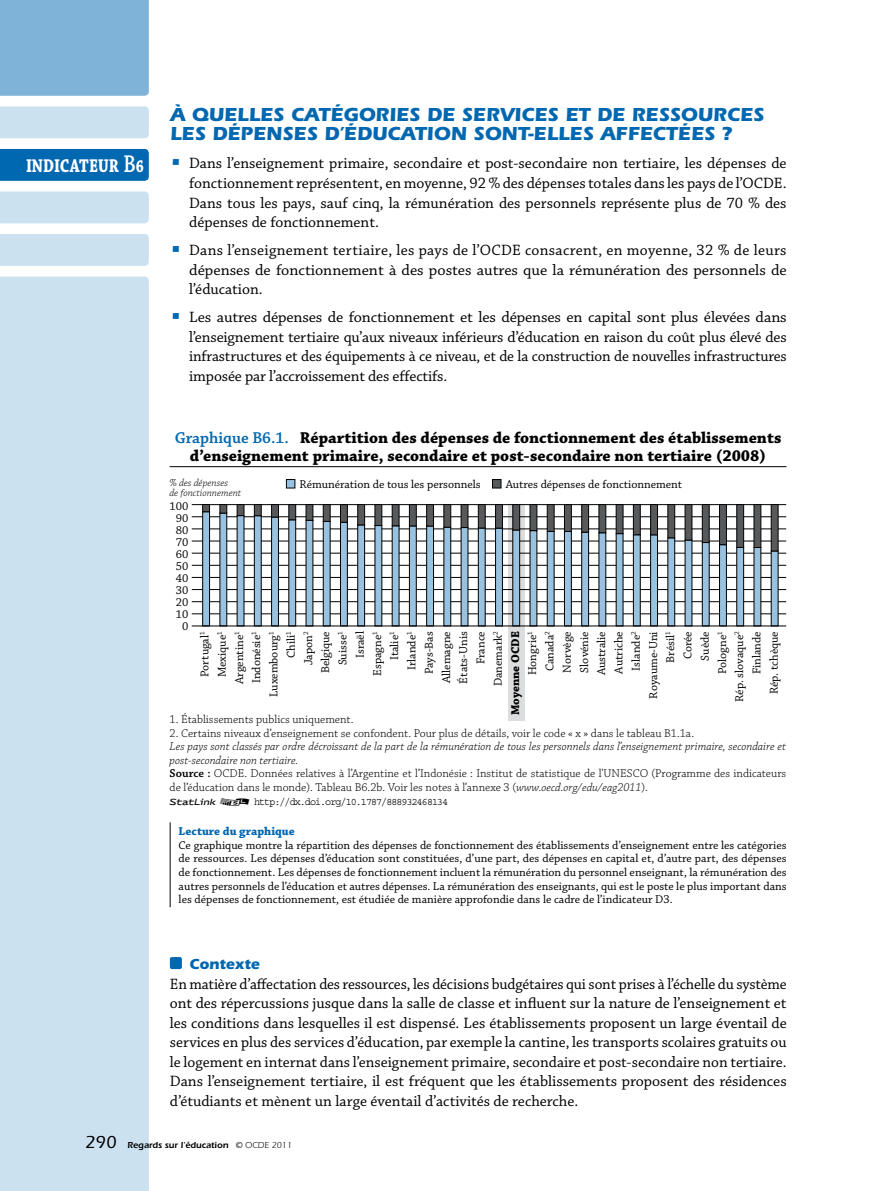
<style>
.page{position:relative;width:893px;height:1191px;background:#fff}
.page>*{position:absolute;margin:0;border:0;box-sizing:border-box;transform-origin:0 0}
.t1{font:700 19.5px/19.5px "Itc Eras";color:#0067b1}
.t2{font:700 19.5px "Chaparral Pro";color:#fff;scale:.8 1}
.t3{font:700 16.5px/18px "Chaparral Pro";color:#000;text-align:center}
.t4{font:15.75px/19.5px "Chaparral Pro";color:#000;text-align:justify}
.t5{font:700 15px "Itc Eras";color:#0067b1}
.t6{font:12px/17.2px "Chaparral Pro";color:#000;text-align:right}
.t7{font:italic 300 12px/13.5px "Chaparral Pro";color:#000}
.t8{font:300 12px "Chaparral Pro";color:#000}
.t9{font:700 12px "Chaparral Pro";color:#0067b1}
.t10{font:10.5px "Courier";letter-spacing:-.09em;color:#000;scale:.95 1}
.t11{font:italic 300 10.5px/10.5px "Chaparral Pro";color:#000}
.t12{font:600 9px "Itc Eras";color:#000}
.s1{font-weight:600;font-size:25.5px}
.s2{font-size:18px}
.s3{font-family:"Itc Eras";font-weight:600;font-size:18px;color:#0067b1}
.s4{font-weight:600;color:#0067b1}
.s5{font-weight:700}
.s6{font-weight:600;font-style:normal}
.s7{font-style:normal}
.s8{font-family:"Stat Link"}
.s9{font-family:"Stat Link";font-size:12px}
.s10{font-weight:500;font-size:18px}
.s11{font-weight:400}
</style>
<div class="page">
<div style="left:0;top:106px;width:149px;height:32px;background:#cce1ef"></div>
<div style="left:0;top:149px;width:149px;height:32px;background:#0067b1"></div>
<div style="left:0;top:191px;width:149px;height:32px;background:#cce1ef"></div>
<div style="left:0;top:234px;width:149px;height:32px;background:#cce1ef"></div>
<div style="left:0;top:276px;width:149px;height:915px;background:#cce1ef"></div>
<div style="left:0;top:0;width:149px;height:96px;background:#80b3d8"></div>
<hr style="left:170px;top:822px;width:1px;height:85px;background:#000">
<div style="left:508px;top:505px;width:17px;height:216px;background:#dcddde"></div>
<div style="left:492px;top:479px;width:9px;height:9px;background:#58595b"></div>
<div style="left:492px;top:479px;width:9px;height:9px;border:1px solid #000"></div>
<div style="left:286px;top:479px;width:9px;height:9px;background:#99c2e0"></div>
<div style="left:286px;top:479px;width:9px;height:9px;border:1px solid #000"></div>
<hr style="left:170px;top:466px;width:616px;height:1px;background:#000">
<hr style="left:192px;top:504px;width:594px;height:1px;background:#000">
<hr style="left:192px;top:516px;width:594px;height:1px;background:#000">
<hr style="left:192px;top:528px;width:594px;height:1px;background:#000">
<hr style="left:192px;top:541px;width:594px;height:1px;background:#000">
<hr style="left:192px;top:553px;width:594px;height:1px;background:#000">
<hr style="left:192px;top:565px;width:594px;height:1px;background:#000">
<hr style="left:192px;top:577px;width:594px;height:1px;background:#000">
<hr style="left:192px;top:589px;width:594px;height:1px;background:#000">
<hr style="left:192px;top:601px;width:594px;height:1px;background:#000">
<hr style="left:192px;top:613px;width:594px;height:1px;background:#000">
<svg style="left:202px;top:551px;width:576px;height:74px"></svg>
<svg style="left:202px;top:504px;width:576px;height:47px"></svg>
<hr style="left:192px;top:625px;width:594px;height:1px;background:#000">
<div style="left:170px;top:957px;width:12px;height:12px;background:#0067b1;border-radius:2px"></div>
<p class="t2" style="left:26px;top:154px;width:149px">Indicateur <span class="s1">B</span><span class="s2">6</span></p>
<p class="t1" style="left:170px;top:105px;width:596px">À QUELLES CATÉGORIES DE SERVICES ET DE RESSOURCES<br>LES DÉPENSES D’ÉDUCATION SONT-ELLES AFFECTÉES ?</p>
<p class="t4" style="left:189px;top:154px;width:599px;text-indent:-19px"><span class="s3">•</span> Dans l’enseignement primaire, secondaire et post-secondaire non tertiaire, les dépenses de fonctionnement représentent, en moyenne, 92 % des dépenses totales dans les pays de l’OCDE.<br>Dans tous les pays, sauf cinq, la rémunération des personnels représente plus de 70 % des dépenses de fonctionnement.</p>
<p class="t4" style="left:189px;top:241px;width:599px;text-indent:-19px"><span class="s3">•</span> Dans l’enseignement tertiaire, les pays de l’OCDE consacrent, en moyenne, 32 % de leurs dépenses de fonctionnement à des postes autres que la rémunération des personnels de l’éducation.</p>
<p class="t4" style="left:189px;top:308px;width:599px;text-indent:-19px"><span class="s3">•</span> Les autres dépenses de fonctionnement et les dépenses en capital sont plus élevées dans l’enseignement tertiaire qu’aux niveaux inférieurs d’éducation en raison du coût plus élevé des infrastructures et des équipements à ce niveau, et de la construction de nouvelles infrastructures imposée par l’accroissement des effectifs.</p>
<p class="t3" style="left:175px;top:429px;width:608px"><span class="s4">Graphique B6.1.</span> Répartition des dépenses de fonctionnement des établissements d’enseignement primaire, secondaire et post-secondaire non tertiaire (2008)</p>
<p class="t11" style="left:169px;top:477px;width:73px">% des dépenses<br>de fonctionnement</p>
<p class="t6" style="left:300px;top:476px;width:183px">Rémunération de tous les personnels</p>
<p class="t6" style="left:506px;top:476px;width:178px">Autres dépenses de fonctionnement</p>
<p class="t6" style="left:170px;top:500px;width:20px;line-height:12px">100<br>90<br>80<br>70<br>60<br>50<br>40<br>30<br>20<br>10<br>0</p>
<p class="t6" style="left:197px;top:715px;width:85px;rotate:-90deg">Portugal<sup>1<br></sup>Mexique<sup>1<br></sup>Argentine<sup>1<br></sup>Indonésie<sup>1<br></sup>Luxembourg<sup>1<br></sup>Chili<sup>1<br></sup>Japon<sup>2<br></sup>Belgique<br>Suisse<sup>1<br></sup>Israël<br>Espagne<sup>1<br></sup>Italie<sup>1<br></sup>Irlande<sup>1<br></sup>Pays-Bas<br>Allemagne<br>États-Unis<br>France<br>Danemark<sup>2<br></sup><span class="s5">Moyenne OCDE<br></span>Hongrie<sup>1<br></sup>Canada<sup>2<br></sup>Norvège<br>Slovénie<br>Australie<br>Autriche<br>Islande<sup>2<br></sup>Royaume-Uni<br>Brésil<sup>1<br></sup>Corée<br>Suède<br>Pologne<sup>1<br></sup>Rép. slovaque<sup>2<br></sup>Finlande<br>Rép. tchèque</p>
<p class="t8" style="left:170px;top:713px;width:185px">1. Établissements publics uniquement.</p>
<p class="t8" style="left:170px;top:726px;width:526px">2. Certains niveaux d’enseignement se confondent. Pour plus de détails, voir le code « x » dans le tableau B1.1a.</p>
<p class="t7" style="left:170px;top:740px;width:618px">Les pays sont classés par ordre décroissant de la part de la rémunération de tous les personnels dans l’enseignement primaire, secondaire et post-secondaire non tertiaire.<br><span class="s6">Source :</span> <span class="s7">OCDE. Données relatives à l’Argentine et l’Indonésie : Institut de statistique de l'UNESCO (Programme des indicateurs de l’éducation dans le monde). Tableau B6.2b. Voir les notes à l’annexe 3 (</span>www.oecd.org/edu/eag2011<span class="s7">).</span></p>
<p class="t10" style="left:169px;top:797px;width:296px"><span class="s8">1</span> <span class="s9">2</span> http://dx.doi.org/10.1787/888932468134</p>
<p class="t9" style="left:179px;top:824px;width:118px">Lecture du graphique</p>
<p class="t6" style="left:179px;top:839px;width:610px;line-height:13.5px;text-align:justify">Ce graphique montre la répartition des dépenses de fonctionnement des établissements d’enseignement entre les catégories de ressources. Les dépenses d’éducation sont constituées, d’une part, des dépenses en capital et, d’autre part, des dépenses de fonctionnement. Les dépenses de fonctionnement incluent la rémunération du personnel enseignant, la rémunération des autres personnels de l’éducation et autres dépenses. La rémunération des enseignants, qui est le poste le plus important dans les dépenses de fonctionnement, est étudiée de manière approfondie dans le cadre de l’indicateur D3.</p>
<p class="t5" style="left:182px;top:955px;width:79px">CONTEXTE</p>
<p class="t4" style="left:170px;top:974px;width:618px">En matière d’affectation des ressources, les décisions budgétaires qui sont prises à l’échelle du système ont des répercussions jusque dans la salle de classe et influent sur la nature de l’enseignement et les conditions dans lesquelles il est dispensé. Les établissements proposent un large éventail de services en plus des services d’éducation, par exemple la cantine, les transports scolaires gratuits ou le logement en internat dans l’enseignement primaire, secondaire et post-secondaire non tertiaire.<br>Dans l’enseignement tertiaire, il est fréquent que les établissements proposent des résidences d’étudiants et mènent un large éventail d’activités de recherche.</p>
<p class="t12" style="left:85px;top:1140px;width:209px"><span class="s10">290</span> Regards sur l’éducation <span class="s11">© OCDE 2011</span></p>
</div>
